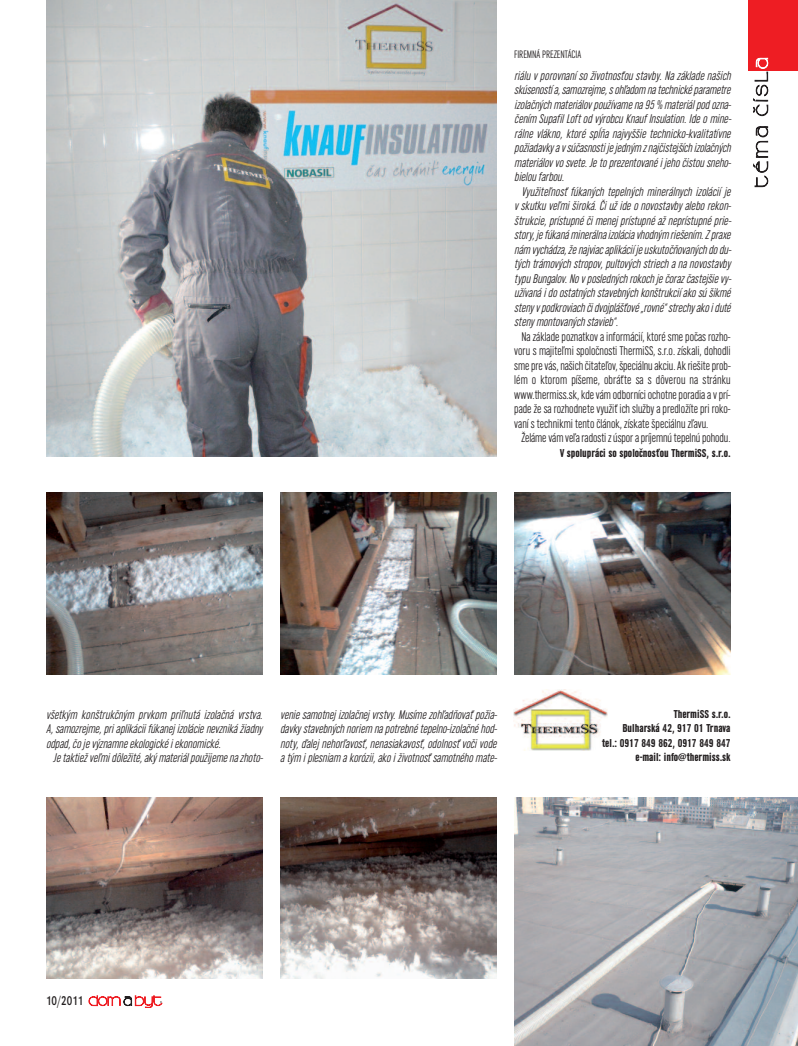
<style>
.page{position:relative;width:798px;height:1046px;background:#fff}
.page>*{position:absolute;margin:0;border:0;box-sizing:border-box;transform-origin:0 0}
.t1{font:18.75px "Camellia DCE";letter-spacing:.18em;color:#231f20}
.t2{font:italic 13.12px/14.5px "URW Grotesk TCE Lig Con";letter-spacing:.005em;color:#231f20;text-align:justify}
.t3{font:13.12px "URW Grotesk TCE Lig Con";color:#231f20}
.t4{font:13.12px "URW Grotesk TCE";color:#231f20;scale:.75 1}
.t5{font:11.88px/14.5px "URW Grotesk TCE Bol Con";color:#231f20;text-align:right}
.t6{font:11.25px "URW Grotesk TCE Lig Con";color:#231f20}
.s1{color:#fff}
</style>
<div class="page">
<img style="left:513px;top:689px;width:94px;height:61px">
<img style="left:46px;top:0;width:450px;height:456px">
<div style="left:748px;top:0;width:49px;height:71px;background:#ee1d23"></div>
<svg style="left:89px;top:995px;width:73px;height:12px"></svg>
<img style="left:46px;top:492px;width:216px;height:182px">
<img style="left:280px;top:492px;width:216px;height:182px">
<img style="left:514px;top:492px;width:216px;height:182px">
<img style="left:46px;top:797px;width:216px;height:181px">
<img style="left:280px;top:797px;width:216px;height:181px">
<img style="left:514px;top:797px;width:283px;height:248px">
<p class="t6" style="left:514px;top:47px;width:68px">FIREMNÁ PREZENTÁCIA</p>
<p class="t2" style="left:514px;top:68px;width:220px">riálu v porovnaní so životnosťou stavby. Na základe našich</p>
<p class="t2" style="left:514px;top:82px;width:220px">skúsenostía,samozrejme,sohľadomnatechnicképarametre</p>
<p class="t2" style="left:514px;top:97px;width:220px">izolačných materiálov používame na 95 % materiál pod ozna-</p>
<p class="t2" style="left:514px;top:111px;width:220px">čením Supafil Loft od výrobcu Knauf Insulation. Ide o mine-</p>
<p class="t2" style="left:514px;top:126px;width:220px">rálne vlákno, ktoré spĺňa najvyššie technicko-kvalitatívne</p>
<p class="t2" style="left:514px;top:140px;width:220px">požiadavky avsúčasnosti jejednýmznajčistejšíchizolačných</p>
<p class="t2" style="left:514px;top:155px;width:220px">materiálov vo svete. Je to prezentované i jeho čistou sneho-</p>
<p class="t2" style="left:514px;top:169px;width:53px">bielou farbou.</p>
<p class="t2" style="left:521px;top:184px;width:212px">Využiteľnosť fúkaných tepelných minerálnych izolácií je</p>
<p class="t2" style="left:514px;top:198px;width:220px">v skutku veľmi široká. Či už ide o novostavby alebo rekon-</p>
<p class="t2" style="left:514px;top:213px;width:220px">štrukcie, prístupné či menej prístupné až neprístupné prie-</p>
<p class="t2" style="left:514px;top:227px;width:220px">story, jefúkanáminerálnaizoláciavhodným riešením.Z praxe</p>
<p class="t2" style="left:514px;top:242px;width:220px">nám vychádza, ženajviacaplikácií jeuskutočňovanýchdodu-</p>
<p class="t2" style="left:514px;top:256px;width:218px">tých trámových stropov, pultových striech a na novostavby</p>
<p class="t2" style="left:514px;top:271px;width:220px">typu Bungalov. No v posledných rokoch je čoraz častejšie vy-</p>
<p class="t2" style="left:514px;top:285px;width:220px">užívaná i do ostatných stavebných konštrukcií ako sú šikmé</p>
<p class="t2" style="left:514px;top:300px;width:220px">steny vpodkroviachčidvojplášťové„rovné“strechy akoiduté</p>
<p class="t2" style="left:514px;top:314px;width:107px">steny montovaných stavieb“.</p>
<p class="t3" style="left:521px;top:328px;width:211px">Nazákladepoznatkovainformácií,ktorésmepočas rozho-</p>
<p class="t3" style="left:514px;top:343px;width:218px">voru s majiteľmi spoločnosti ThermiSS, s.r.o. získali, dohodli</p>
<p class="t3" style="left:514px;top:357px;width:218px">smeprevás,našichčitateľov,špeciálnuakciu.Akriešiteprob-</p>
<p class="t3" style="left:514px;top:372px;width:218px">lém o ktorom píšeme, obráťte sa s dôverou na stránku</p>
<p class="t3" style="left:514px;top:386px;width:218px">www.thermiss.sk,kdevám odborníciochotneporadiaavprí-</p>
<p class="t3" style="left:514px;top:401px;width:218px">pade že sa rozhodnete využiť ich služby a predložíte pri roko-</p>
<p class="t3" style="left:514px;top:415px;width:196px">vaní s technikmi tento článok, získate špeciálnu zľavu.</p>
<p class="t3" style="left:521px;top:430px;width:211px">Želámevámveľaradostizúsporapríjemnútepelnúpohodu.</p>
<p class="t5" style="left:560px;top:445px;width:172px">V spolupráci so spoločnosťou ThermiSS, s.r.o.</p>
<h1 class="t1" style="left:749px;top:187px;width:131px;rotate:-90deg">téma čísl<span class="s1">a</span></h1>
<p class="t2" style="left:46px;top:706px;width:220px">všetkým konštrukčným prvkom priľnutá izolačná vrstva.</p>
<p class="t2" style="left:46px;top:721px;width:218px">A, samozrejme, pri aplikácii fúkanej izolácie nevzniká žiadny</p>
<p class="t2" style="left:46px;top:735px;width:178px">odpad, čo je významne ekologické i ekonomické.</p>
<p class="t2" style="left:53px;top:750px;width:212px">Je taktiež veľmi dôležité, aký materiál použijeme na zhoto-</p>
<p class="t2" style="left:280px;top:706px;width:220px">venie samotnej izolačnej vrstvy. Musíme zohľadňovať požia&shy;davky stavebných noriem na potrebné tepelno-izolačné hod&shy;noty, ďalej nehorľavosť, nenasiakavosť, odolnosť voči vode a tým i plesniam a korózii, ako i životnosť samotného mate-</p>
<p class="t5" style="left:601px;top:706px;width:130px">ThermiSS s.r.o.<br>Bulharská 42, 917 01 Trnava<br>tel.: 0917 849 862, 0917 849 847 e-mail: info@thermiss.sk</p>
<p class="t4" style="left:46px;top:992px;width:51px">10/2011</p>
</div>
